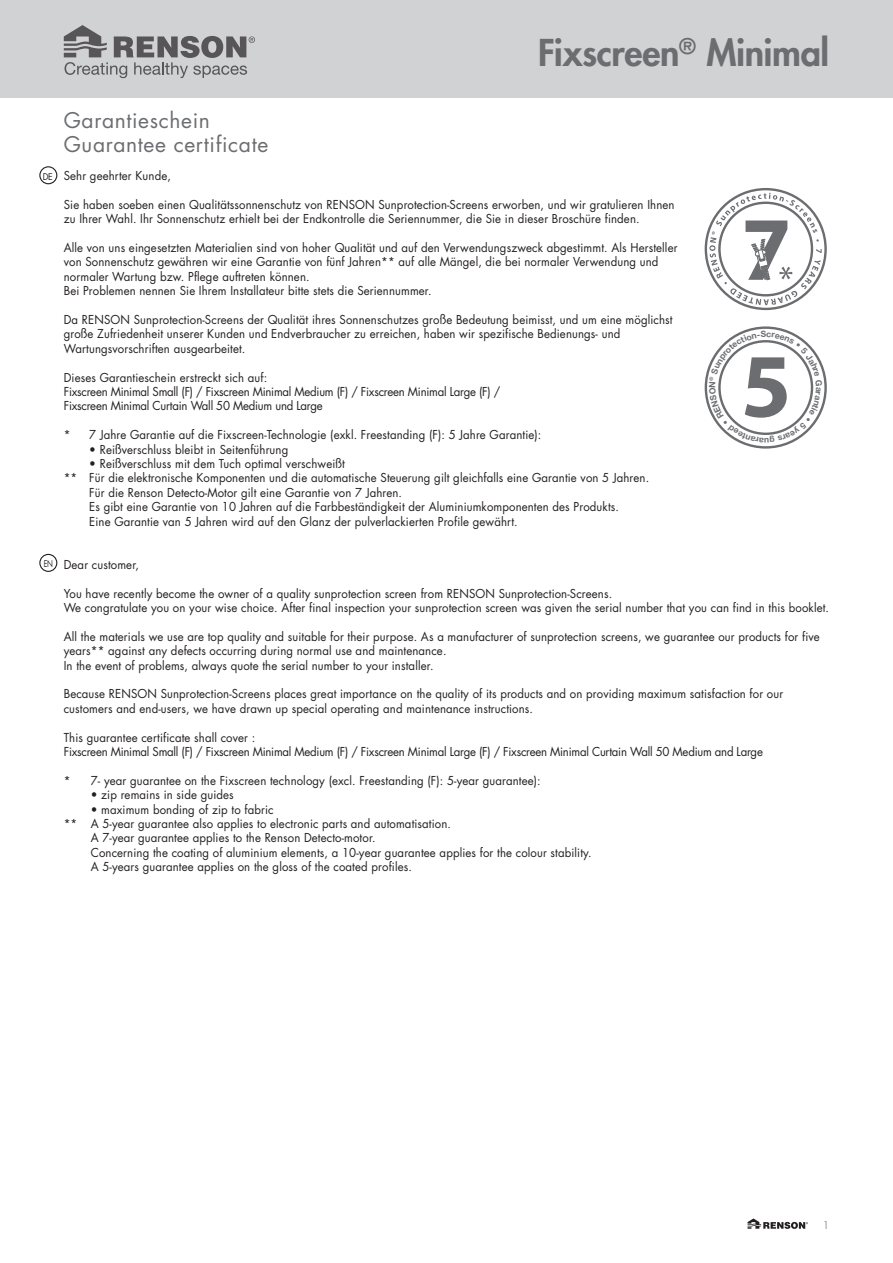
<style>
.page{position:relative;width:893px;height:1263px;background:#fff}
.page>*{position:absolute;margin:0;border:0;box-sizing:border-box;transform-origin:0 0}
.t1{font:800 36px "Futura Std";letter-spacing:-.01em;color:#6c6d70}
.T1{font:21px "Futura Std";letter-spacing:.03em;color:#6c6d70}
.body{font:12px/14.4px "Futura Std";letter-spacing:.01em;color:#231f20;scale:.95 1}
.body-2{font:12px/14.4px "Futura Std";letter-spacing:-.02em;color:#231f20;scale:.95 1}
.t2{font:10.5px "Futura Std";color:#939598}
.t3{font:9px "Futura Std";color:#231f20;scale:.95 1}
.t4{font:9px "Futura Std";color:#231f20;scale:.77 1}
</style>
<div class="page">
<div style="left:0;top:0;width:893px;height:98px;background:#d1d2d4"></div>
<svg style="left:747px;top:1218px;width:61px;height:11px"></svg>
<div style="left:39px;top:166px;width:18px;height:18px;border:1px solid #231f20;border-radius:50%"></div>
<div style="left:39px;top:554px;width:18px;height:18px;border:1px solid #231f20;border-radius:50%"></div>
<svg style="left:705px;top:188px;width:122px;height:122px"></svg>
<svg style="left:64px;top:25px;width:191px;height:53px"></svg>
<svg style="left:704px;top:326px;width:123px;height:123px"></svg>
<h1 class="t1" style="left:538px;top:30px;width:292px">Fixscreen<sup>®</sup> Minimal</h1>
<p class="t3" style="left:43px;top:170px;width:12px">DE</p>
<p class="t4" style="left:44px;top:558px;width:14px">EN</p>
<p class="T1" style="left:64px;top:107px;width:148px">Garantieschein</p>
<p class="T1" style="left:64px;top:131px;width:206px">Guarantee certificate</p>
<p class="body" style="left:64px;top:169px;width:114px">Sehr geehrter Kunde,</p>
<p class="body" style="left:64px;top:197px;width:644px">Sie haben soeben einen Qualitätssonnenschutz von RENSON Sunprotection-Screens erworben, und wir gratulieren Ihnen zu Ihrer Wahl. Ihr Sonnenschutz erhielt bei der Endkontrolle die Seriennummer, die Sie in dieser Broschüre finden.</p>
<p class="body" style="left:64px;top:241px;width:647px">Alle von uns eingesetzten Materialien sind von hoher Qualität und auf den Verwendungszweck abgestimmt. Als Hersteller von Sonnenschutz gewähren wir eine Garantie von fünf Jahren** auf alle Mängel, die bei normaler Verwendung und normaler Wartung bzw. Pflege auftreten können.</p>
<p class="body" style="left:64px;top:284px;width:389px">Bei Problemen nennen Sie Ihrem Installateur bitte stets die Seriennummer.</p>
<p class="body" style="left:64px;top:313px;width:642px">Da RENSON Sunprotection-Screens der Qualität ihres Sonnenschutzes große Bedeutung beimisst, und um eine möglichst große Zufriedenheit unserer Kunden und Endverbraucher zu erreichen, haben wir spezifische Bedienungs- und<br>Wartungsvorschriften ausgearbeitet.</p>
<p class="body" style="left:64px;top:370px;width:216px">Dieses Garantieschein erstreckt sich auf:</p>
<p class="body-2" style="left:64px;top:385px;width:461px">Fixscreen Minimal Small (F) / Fixscreen Minimal Medium (F) / Fixscreen Minimal Large (F) /<br>Fixscreen Minimal Curtain Wall 50 Medium und Large</p>
<p class="body" style="left:64px;top:428px;width:504px">* 7 Jahre Garantie auf die Fixscreen-Technologie (exkl. Freestanding (F): 5 Jahre Garantie):</p>
<p class="body" style="left:89px;top:442px;width:211px">• Reißverschluss bleibt in Seitenführung</p>
<p class="body" style="left:89px;top:457px;width:271px">• Reißverschluss mit dem Tuch optimal verschweißt</p>
<p class="body" style="left:89px;top:471px;width:591px;text-indent:-26px">** Für die elektronische Komponenten und die automatische Steuerung gilt gleichfalls eine Garantie von 5 Jahren.<br>Für die Renson Detecto-Motor gilt eine Garantie von 7 Jahren.</p>
<p class="body" style="left:89px;top:500px;width:559px">Es gibt eine Garantie von 10 Jahren auf die Farbbeständigkeit der Aluminiumkomponenten des Produkts.</p>
<p class="body" style="left:89px;top:514px;width:452px">Eine Garantie van 5 Jahren wird auf den Glanz der pulverlackierten Profile gewährt.</p>
<p class="body" style="left:64px;top:557px;width:81px">Dear customer,</p>
<p class="body" style="left:64px;top:586px;width:807px">You have recently become the owner of a quality sunprotection screen from RENSON Sunprotection-Screens.<br>We congratulate you on your wise choice. After final inspection your sunprotection screen was given the serial number that you can find in this booklet.</p>
<p class="body" style="left:64px;top:629px;width:797px">All the materials we use are top quality and suitable for their purpose. As a manufacturer of sunprotection screens, we guarantee our products for five years** against any defects occurring during normal use and maintenance.</p>
<p class="body" style="left:64px;top:658px;width:391px">In the event of problems, always quote the serial number to your installer.</p>
<p class="body" style="left:64px;top:687px;width:759px">Because RENSON Sunprotection-Screens places great importance on the quality of its products and on providing maximum satisfaction for our customers and end-users, we have drawn up special operating and maintenance instructions.</p>
<p class="body" style="left:64px;top:730px;width:203px">This guarantee certificate shall cover :</p>
<p class="body-2" style="left:64px;top:745px;width:737px">Fixscreen Minimal Small (F) / Fixscreen Minimal Medium (F) / Fixscreen Minimal Large (F) / Fixscreen Minimal Curtain Wall 50 Medium and Large</p>
<p class="body" style="left:64px;top:773px;width:504px">* 7- year guarantee on the Fixscreen technology (excl. Freestanding (F): 5-year guarantee):</p>
<p class="body" style="left:91px;top:788px;width:152px">• zip remains in side guides</p>
<p class="body" style="left:91px;top:802px;width:194px">• maximum bonding of zip to fabric</p>
<p class="body" style="left:91px;top:817px;width:381px;text-indent:-27px">** A 5-year guarantee also applies to electronic parts and automatisation.<br>A 7-year guarantee applies to the Renson Detecto-motor.</p>
<p class="body" style="left:91px;top:845px;width:529px">Concerning the coating of aluminium elements, a 10-year guarantee applies for the colour stability.<br>A 5-years guarantee applies on the gloss of the coated profiles.</p>
<p class="t2" style="left:823px;top:1218px;width:8px">1</p>
</div>
